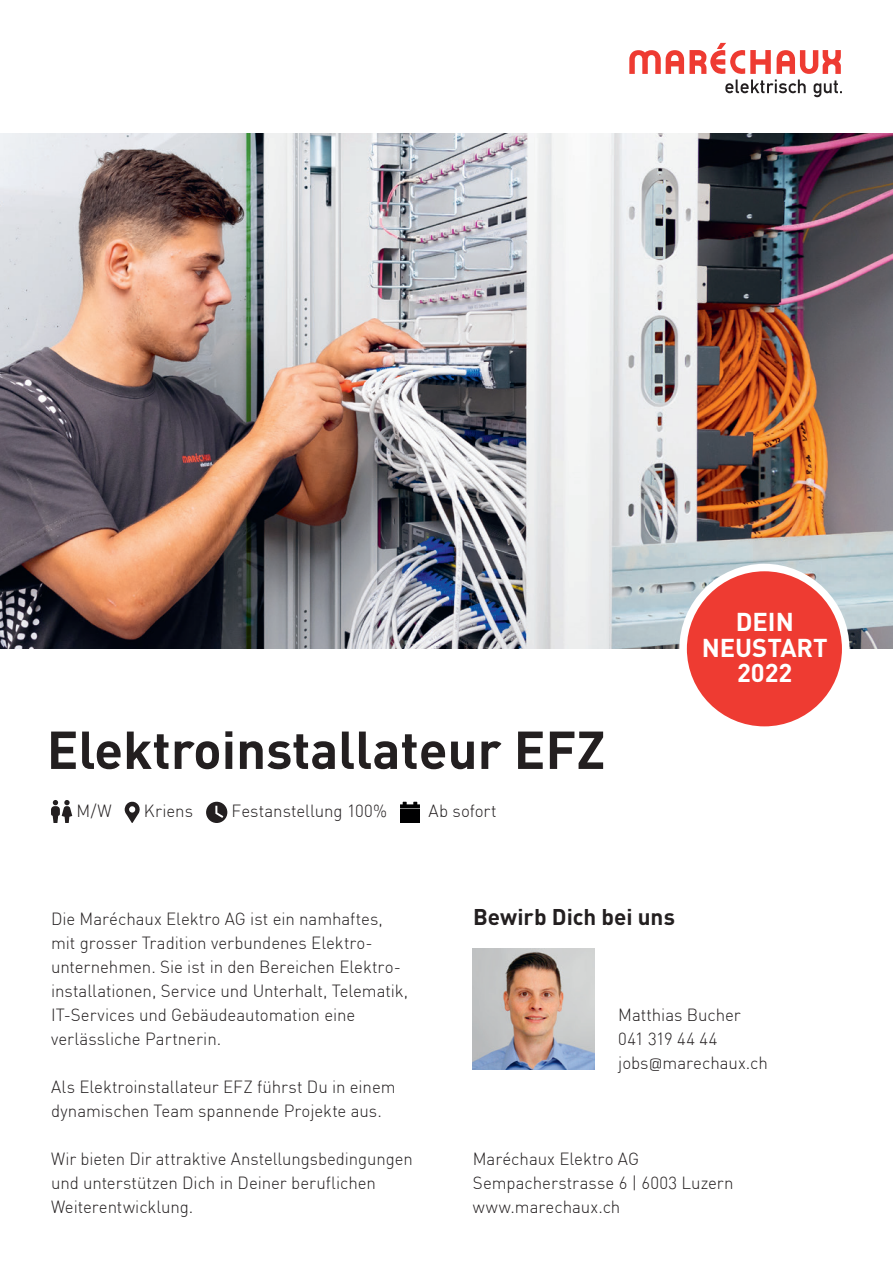
<style>
.page{position:relative;width:893px;height:1263px;background:#fff}
.page>*{position:absolute;margin:0;border:0;box-sizing:border-box;transform-origin:0 0}
.t1{font:700 52.5px "DIN";color:#231f20}
.t2{font:700 25.5px/25.5px "DIN";color:#fff;text-align:center}
.t3{font:700 22.5px "DIN";color:#231f20}
.t4{font:300 17.25px/24px "DIN";letter-spacing:-.005em;color:#231f20}
.s1{font-family:"Geogrotesque"}
</style>
<div class="page">
<svg style="left:629px;top:43px;width:213px;height:54px"></svg>
<img style="left:0;top:134px;width:893px;height:515px">
<img style="left:473px;top:948px;width:121px;height:121px">
<svg style="left:51px;top:800px;width:21px;height:23px"></svg>
<svg style="left:125px;top:801px;width:15px;height:22px"></svg>
<svg style="left:206px;top:802px;width:21px;height:21px"></svg>
<div style="left:400px;top:809px;width:20px;height:14px;background:#000001"></div>
<svg style="left:400px;top:802px;width:20px;height:6px"></svg>
<div style="left:683px;top:567px;width:163px;height:163px;background:#ee3b32;border-radius:50%"></div>
<div style="left:679px;top:564px;width:170px;height:170px;border:8px solid #fff;border-radius:50%"></div>
<h1 class="t1" style="left:47px;top:716px;width:560px">Elektroinstallateur EFZ</h1>
<p class="t4" style="left:77px;top:799px;width:37px">M/W</p>
<p class="t4" style="left:144px;top:799px;width:51px">Kriens</p>
<p class="t4" style="left:232px;top:799px;width:157px">Festanstellung 100%</p>
<p class="t4" style="left:429px;top:799px;width:70px">Ab sofort</p>
<h2 class="t2" style="left:702px;top:608px;width:128px">DEIN<br>NEUSTART<br>2022</h2>
<h3 class="t3" style="left:473px;top:902px;width:203px">Bewirb Dich bei uns</h3>
<p class="t4" style="left:51px;top:907px;width:359px">Die Maréchaux Elektro AG ist ein namhaftes, mit grosser Tradition verbundenes Elektro&shy;unternehmen. Sie ist in den Bereichen Elektro&shy;installationen, Service und Unterhalt, Telematik, IT-Services und Gebäudeautomation eine verlässliche Partnerin.</p>
<p class="t4" style="left:51px;top:1075px;width:346px">Als Elektroinstallateur EFZ führst Du in einem dynamischen Team spannende Projekte aus.</p>
<p class="t4" style="left:51px;top:1147px;width:363px">Wir bieten Dir attraktive Anstellungsbedingungen und unterstützen Dich in Deiner beruflichen<br>Weiterentwicklung.</p>
<p class="t4" style="left:473px;top:1147px;width:262px">Maréchaux Elektro AG<br>Sempacherstrasse 6 | 6003 Luzern www.marechaux.ch</p>
<p class="t4" style="left:618px;top:1003px;width:151px">Matthias Bucher<br>041 319 44 44 jobs<span class="s1">@</span>marechaux.ch</p>
</div>
